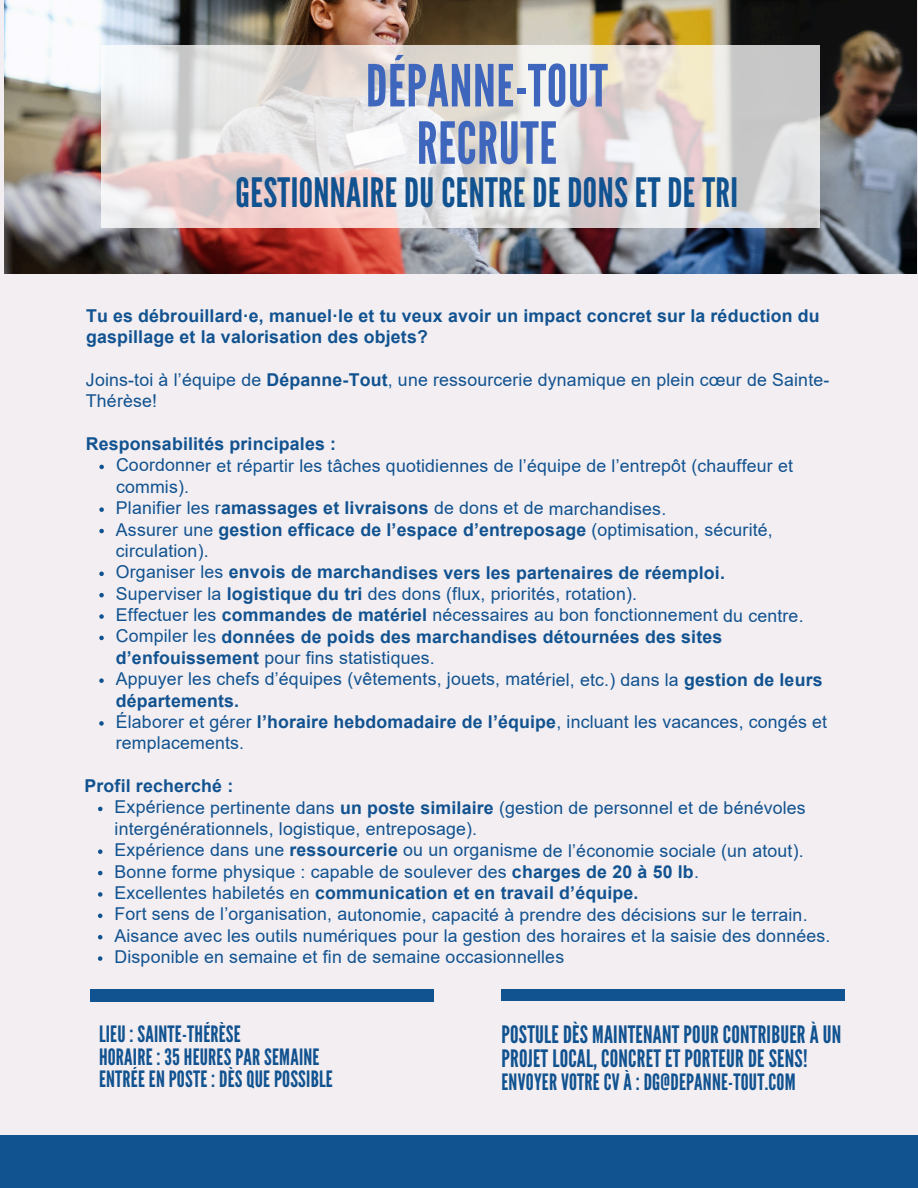
<style>
.page{position:relative;width:918px;height:1188px;background:#f2eef1}
.page>*{position:absolute;margin:0;border:0;box-sizing:border-box;transform-origin:0 0}
.t1{font:57.9px/57.3px "League Gothic";letter-spacing:.01em;color:#3f66bd;text-align:center}
.t2{font:40.35px "League Gothic";letter-spacing:.01em;color:#115290}
.t3{font:24px/23.7px "League Gothic";letter-spacing:.01em;color:#115290}
.t4{font:22.5px/22.5px "League Gothic";letter-spacing:.01em;color:#115290}
.t5{font:17.7px/21.1px "Arial";letter-spacing:.01em;color:#115290}
.t6{font:700 17.7px/21.3px "Arial";letter-spacing:.01em;color:#115290}
.s1{font-weight:700}
.s2{font-weight:400}
</style>
<div class="page">
<svg style="left:99px;top:465px;width:5px;height:4px"></svg>
<svg style="left:99px;top:507px;width:5px;height:5px"></svg>
<svg style="left:99px;top:529px;width:5px;height:4px"></svg>
<svg style="left:99px;top:572px;width:5px;height:4px"></svg>
<svg style="left:99px;top:593px;width:5px;height:4px"></svg>
<svg style="left:99px;top:614px;width:5px;height:5px"></svg>
<svg style="left:99px;top:636px;width:5px;height:4px"></svg>
<svg style="left:99px;top:678px;width:5px;height:5px"></svg>
<svg style="left:99px;top:721px;width:5px;height:5px"></svg>
<svg style="left:98px;top:807px;width:5px;height:4px"></svg>
<svg style="left:98px;top:849px;width:4px;height:5px"></svg>
<svg style="left:98px;top:871px;width:4px;height:4px"></svg>
<svg style="left:98px;top:892px;width:4px;height:5px"></svg>
<svg style="left:98px;top:914px;width:4px;height:4px"></svg>
<svg style="left:98px;top:935px;width:4px;height:4px"></svg>
<svg style="left:98px;top:956px;width:4px;height:5px"></svg>
<div style="left:0;top:1136px;width:918px;height:52px;background:#115290"></div>
<div style="left:90px;top:990px;width:343px;height:11px;background:#115290"></div>
<div style="left:501px;top:989px;width:344px;height:11px;background:#115290"></div>
<img style="left:4px;top:0;width:913px;height:273px">
<svg style="left:102px;top:45px;width:717px;height:183px"></svg>
<p class="t1" style="left:366px;top:58px;width:243px">DÉPANNE-TOUT<br>RECRUTE</p>
<p class="t2" style="left:236px;top:169px;width:504px">GESTIONNAIRE DU CENTRE DE DONS ET DE TRI</p>
<p class="t6" style="left:86px;top:305px;width:735px">Tu es débrouillard·e, manuel·le et tu veux avoir un impact concret sur la réduction du gaspillage et la valorisation des objets?</p>
<p class="t5" style="left:86px;top:370px;width:745px">Joins-toi à l’équipe de <span class="s1">Dépanne-Tout</span>, une ressourcerie dynamique en plein cœur de Sainte-<br>Thérèse!</p>
<h1 class="t6" style="left:86px;top:433px;width:252px">Responsabilités principales :</h1>
<h2 class="t5" style="left:116px;top:455px;width:678px">Coordonner et répartir les tâches quotidiennes de l’équipe de l’entrepôt (chauffeur et commis).</h2>
<h4 class="t5" style="left:116px;top:498px;width:552px">Planifier les r<span class="s1">amassages et livraisons</span> de dons et de marchandises.</h4>
<p class="t5" style="left:116px;top:519px;width:658px">Assurer une <span class="s1">gestion efficace de l’espace d’entreposage</span> (optimisation, sécurité, circulation).</p>
<h4 class="t6" style="left:116px;top:562px;width:611px"><span class="s2">Organiser les</span> envois de marchandises vers les partenaires de réemploi.</h4>
<p class="t5" style="left:116px;top:583px;width:523px">Superviser la <span class="s1">logistique du tri</span> des dons (flux, priorités, rotation).</p>
<p class="t5" style="left:116px;top:605px;width:689px">Effectuer les <span class="s1">commandes de matériel</span> nécessaires au bon fonctionnement du centre.</p>
<p class="t6" style="left:116px;top:626px;width:608px"><span class="s2">Compiler les</span> données de poids des marchandises détournées des sites d’enfouissement <span class="s2">pour fins statistiques.</span></p>
<p class="t5" style="left:116px;top:669px;width:708px">Appuyer les chefs d’équipes (vêtements, jouets, matériel, etc.) dans la <span class="s1">gestion de leurs départements.</span></p>
<p class="t5" style="left:116px;top:712px;width:713px">Élaborer et gérer <span class="s1">l’horaire hebdomadaire de l’équipe</span>, incluant les vacances, congés et remplacements.</p>
<p class="t6" style="left:85px;top:775px;width:150px">Profil recherché :</p>
<p class="t5" style="left:115px;top:797px;width:693px">Expérience pertinente dans <span class="s1">un poste similaire</span> (gestion de personnel et de bénévoles intergénérationnels, logistique, entreposage).</p>
<p class="t5" style="left:115px;top:840px;width:691px">Expérience dans une <span class="s1">ressourcerie</span> ou un organisme de l’économie sociale (un atout).</p>
<p class="t5" style="left:115px;top:861px;width:586px">Bonne forme physique : capable de soulever des <span class="s1">charges de 20 à 50 lb</span>.</p>
<h4 class="t6" style="left:115px;top:882px;width:525px"><span class="s2">Excellentes habiletés en</span> communication et en travail d’équipe.</h4>
<p class="t5" style="left:115px;top:904px;width:695px">Fort sens de l’organisation, autonomie, capacité à prendre des décisions sur le terrain.</p>
<p class="t5" style="left:115px;top:925px;width:717px">Aisance avec les outils numériques pour la gestion des horaires et la saisie des données.</p>
<p class="t5" style="left:115px;top:947px;width:451px">Disponible en semaine et fin de semaine occasionnelles</p>
<p class="t4" style="left:99px;top:1023px;width:235px">LIEU : SAINTE-THÉRÈSE<br>HORAIRE : 35 HEURES PAR SEMAINE<br>ENTRÉE EN POSTE : DÈS QUE POSSIBLE</p>
<p class="t3" style="left:501px;top:1024px;width:341px">POSTULE DÈS MAINTENANT POUR CONTRIBUER À UN<br>PROJET LOCAL, CONCRET ET PORTEUR DE SENS!</p>
<p class="t4" style="left:501px;top:1071px;width:296px">ENVOYER VOTRE CV À : DG@DEPANNE-TOUT.COM</p>
</div>
